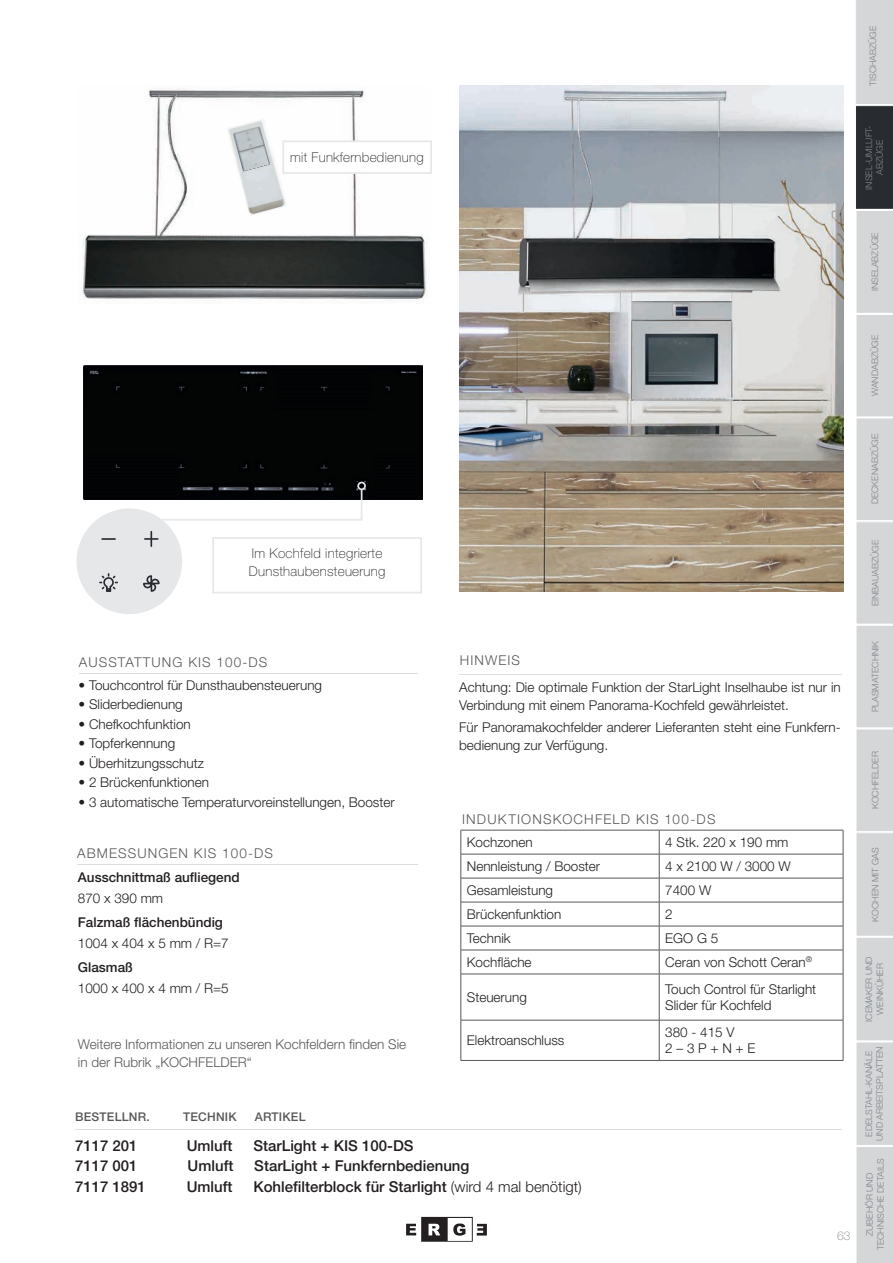
<style>
.page{position:relative;width:893px;height:1263px;background:#fff}
.page>*{position:absolute;margin:0;border:0;box-sizing:border-box;transform-origin:0 0}
.t1{font:500 15px "Helvetica Neue LT Std";color:#231f20}
.t2{font:300 13.5px/18px "Helvetica Neue LT Std";color:#231f20}
.t3{font:300 13.5px/18px "Helvetica Neue LT Std";letter-spacing:.01em;color:#57585a}
.t4{font:100 13.5px/18px "Helvetica Neue LT Std";letter-spacing:.02em;color:#231f20}
.t5{font:500 13.5px "Helvetica Neue LT Std";color:#231f20}
.t6{font:300 13.5px "Helvetica Neue LT Std";letter-spacing:.08em;color:#57585a}
.t7{font:300 13.5px "Helvetica Neue LT Std";letter-spacing:.09em;color:#57585a}
.t8{font:500 12px "Helvetica Neue LT Std";letter-spacing:.02em;color:#57585a}
.t9{font:100 12px "Helvetica Neue LT Std";color:#808285}
.t10{font:300 9px/10.8px "Helvetica Neue LT Std";color:#7e858a;text-align:center}
.t11{font:300 9px "Helvetica Neue LT Std";color:#808285}
.s1{font-weight:300}
</style>
<div class="page">
<svg style="left:406px;top:1217px;width:81px;height:25px"></svg>
<hr style="left:75px;top:1129px;width:767px;height:1px;background:#dcdddf">
<img style="left:82px;top:88px;width:345px;height:212px">
<div style="left:285px;top:141px;width:144px;height:33px;background:#fff"></div>
<img style="left:226px;top:118px;width:50px;height:54px">
<img style="left:238px;top:162px;width:50px;height:54px">
<div style="left:212px;top:537px;width:210px;height:56px;border:2px solid #e6e7e9"></div>
<div style="left:84px;top:366px;width:338px;height:133px;background:#030505"></div>
<svg style="left:154px;top:488px;width:209px;height:33px"></svg>
<div style="left:357px;top:482px;width:9px;height:8px;border:2px solid #e6e7e9;border-radius:50%"></div>
<div style="left:77px;top:508px;width:105px;height:106px;background:#e6e7e9;border-radius:50%"></div>
<svg style="left:102px;top:538px;width:13px;height:2px"></svg>
<svg style="left:145px;top:532px;width:13px;height:14px"></svg>
<svg style="left:100px;top:574px;width:17px;height:18px"></svg>
<svg style="left:143px;top:575px;width:17px;height:17px"></svg>
<hr style="left:459px;top:674px;width:383px;height:1px;background:#dcdddf">
<hr style="left:79px;top:673px;width:338px;height:1px;background:#dcdddf">
<hr style="left:461px;top:830px;width:198px;height:1px;background:#57585a">
<hr style="left:659px;top:830px;width:184px;height:1px;background:#57585a">
<hr style="left:461px;top:854px;width:198px;height:1px;background:#57585a">
<hr style="left:659px;top:854px;width:184px;height:1px;background:#57585a">
<hr style="left:461px;top:878px;width:198px;height:1px;background:#57585a">
<hr style="left:659px;top:878px;width:184px;height:1px;background:#57585a">
<hr style="left:461px;top:902px;width:198px;height:1px;background:#57585a">
<hr style="left:659px;top:902px;width:184px;height:1px;background:#57585a">
<hr style="left:461px;top:926px;width:198px;height:1px;background:#57585a">
<hr style="left:659px;top:926px;width:184px;height:1px;background:#57585a">
<hr style="left:461px;top:950px;width:198px;height:1px;background:#57585a">
<svg style="left:461px;top:830px;width:1px;height:144px"></svg>
<hr style="left:659px;top:950px;width:184px;height:1px;background:#57585a">
<svg style="left:659px;top:830px;width:1px;height:144px"></svg>
<svg style="left:843px;top:830px;width:1px;height:144px"></svg>
<hr style="left:461px;top:974px;width:198px;height:1px;background:#57585a">
<hr style="left:461px;top:974px;width:1px;height:46px;background:#57585a">
<hr style="left:659px;top:974px;width:184px;height:1px;background:#57585a">
<hr style="left:659px;top:974px;width:1px;height:46px;background:#57585a">
<hr style="left:843px;top:974px;width:1px;height:46px;background:#57585a">
<hr style="left:461px;top:1020px;width:198px;height:1px;background:#57585a">
<hr style="left:461px;top:1020px;width:1px;height:40px;background:#57585a">
<hr style="left:659px;top:1020px;width:184px;height:1px;background:#57585a">
<hr style="left:659px;top:1020px;width:1px;height:40px;background:#57585a">
<hr style="left:843px;top:1020px;width:1px;height:40px;background:#57585a">
<hr style="left:461px;top:1060px;width:198px;height:1px;background:#57585a">
<hr style="left:659px;top:1060px;width:184px;height:1px;background:#57585a">
<hr style="left:77px;top:864px;width:340px;height:1px;background:#dcdddf">
<img style="left:460px;top:85px;width:383px;height:507px">
<div style="left:282px;top:140px;width:150px;height:34px;border:2px solid #e6e7e9"></div>
<svg style="left:855px;top:0;width:38px;height:1263px;background:#c9cacc"></svg>
<p class="t4" style="left:290px;top:148px;width:135px">mit Funkfernbedienung</p>
<p class="t11" style="left:867px;top:86px;width:62px;rotate:-90deg">TISCHABZÜGE</p>
<p class="t10" style="left:863px;top:190px;width:66px;rotate:-90deg">INSEL-UMLUFT-<br>ABZÜGE</p>
<p class="t10" style="left:869px;top:291px;width:61px;rotate:-90deg">INSELABZÜGE</p>
<p class="t4" style="left:249px;top:544px;width:138px">Im Kochfeld integrierte<br>Dunsthaubensteuerung</p>
<p class="t10" style="left:869px;top:396px;width:63px;rotate:-90deg">WANDABZÜGE</p>
<p class="t10" style="left:869px;top:504px;width:72px;rotate:-90deg">DECKENABZÜGE</p>
<p class="t10" style="left:870px;top:606px;width:68px;rotate:-90deg">EINBAUABZÜGE</p>
<p class="t6" style="left:79px;top:653px;width:190px">AUSSTATTUNG KIS 100-DS</p>
<p class="t2" style="left:79px;top:676px;width:245px">• Touchcontrol für Dunsthaubensteuerung</p>
<p class="t2" style="left:79px;top:695px;width:106px">• Sliderbedienung</p>
<p class="t2" style="left:79px;top:715px;width:114px">• Chefkochfunktion</p>
<p class="t2" style="left:79px;top:734px;width:98px">• Topferkennung</p>
<p class="t2" style="left:79px;top:754px;width:127px">• Überhitzungsschutz</p>
<p class="t2" style="left:79px;top:773px;width:132px">• 2 Brückenfunktionen</p>
<p class="t2" style="left:79px;top:793px;width:318px">• 3 automatische Temperaturvoreinstellungen, Booster</p>
<p class="t6" style="left:77px;top:845px;width:197px">ABMESSUNGEN KIS 100-DS</p>
<p class="t5" style="left:78px;top:869px;width:163px">Ausschnittmaß aufliegend</p>
<p class="t2" style="left:78px;top:889px;width:87px">870 x 390 mm</p>
<p class="t5" style="left:78px;top:914px;width:147px">Falzmaß flächenbündig</p>
<p class="t2" style="left:78px;top:934px;width:152px">1004 x 404 x 5 mm / R=7</p>
<p class="t5" style="left:78px;top:959px;width:57px">Glasmaß</p>
<p class="t2" style="left:78px;top:979px;width:152px">1000 x 400 x 4 mm / R=5</p>
<p class="t3" style="left:78px;top:1034px;width:330px">Weitere Informationen zu unseren Kochfeldern finden Sie in der Rubrik „KOCHFELDER“</p>
<p class="t8" style="left:75px;top:1110px;width:76px">BESTELLNR.</p>
<p class="t8" style="left:183px;top:1110px;width:55px">TECHNIK</p>
<p class="t8" style="left:255px;top:1110px;width:52px">ARTIKEL</p>
<p class="t6" style="left:460px;top:652px;width:62px">HINWEIS</p>
<p class="t2" style="left:459px;top:678px;width:383px">Achtung: Die optimale Funktion der StarLight Inselhaube ist nur in<br>Verbindung mit einem Panorama-Kochfeld gewährleistet.</p>
<p class="t2" style="left:459px;top:718px;width:383px">Für Panoramakochfelder anderer Lieferanten steht eine Funkfern&shy;bedienung zur Verfügung.</p>
<p class="t7" style="left:462px;top:811px;width:255px">INDUKTIONSKOCHFELD KIS 100-DS</p>
<p class="t2" style="left:467px;top:833px;width:67px">Kochzonen</p>
<p class="t2" style="left:665px;top:833px;width:125px">4 Stk. 220 x 190 mm</p>
<p class="t2" style="left:467px;top:857px;width:135px">Nennleistung / Booster</p>
<p class="t2" style="left:665px;top:857px;width:127px">4 x 2100 W / 3000 W</p>
<p class="t2" style="left:467px;top:881px;width:88px">Gesamleistung</p>
<p class="t2" style="left:665px;top:881px;width:48px">7400 W</p>
<p class="t2" style="left:467px;top:905px;width:96px">Brückenfunktion</p>
<p class="t2" style="left:665px;top:905px;width:9px">2</p>
<p class="t2" style="left:467px;top:929px;width:45px">Technik</p>
<p class="t2" style="left:665px;top:929px;width:55px">EGO G 5</p>
<p class="t2" style="left:467px;top:953px;width:66px">Kochfläche</p>
<p class="t2" style="left:665px;top:953px;width:148px">Ceran von Schott Ceran<sup>®</sup></p>
<p class="t2" style="left:467px;top:988px;width:62px">Steuerung</p>
<p class="t2" style="left:665px;top:980px;width:153px;line-height:16.2px">Touch Control für Starlight<br>Slider für Kochfeld</p>
<p class="t2" style="left:467px;top:1031px;width:99px">Elektroanschluss</p>
<p class="t2" style="left:665px;top:1024px;width:92px;line-height:16.2px">380 - 415 V<br>2 – 3 P + N + E</p>
<p class="t1" style="left:75px;top:1137px;width:64px">7117 201</p>
<p class="t1" style="left:187px;top:1137px;width:47px">Umluft</p>
<p class="t1" style="left:253px;top:1137px;width:162px">StarLight + KIS 100-DS</p>
<p class="t1" style="left:75px;top:1157px;width:64px">7117 001</p>
<p class="t1" style="left:188px;top:1157px;width:47px">Umluft</p>
<p class="t1" style="left:254px;top:1157px;width:217px">StarLight + Funkfernbedienung</p>
<p class="t1" style="left:75px;top:1177px;width:72px">7117 1891</p>
<p class="t1" style="left:187px;top:1177px;width:47px">Umluft</p>
<p class="t1" style="left:253px;top:1177px;width:330px">Kohlefilterblock für Starlight <span class="s1">(wird 4 mal benötigt)</span></p>
<p class="t9" style="left:837px;top:1229px;width:15px">63</p>
<p class="t10" style="left:870px;top:712px;width:73px;rotate:-90deg">PLASMATECHNIK</p>
<p class="t10" style="left:870px;top:809px;width:59px;rotate:-90deg">KOCHFELDER</p>
<p class="t10" style="left:870px;top:922px;width:76px;rotate:-90deg">KOCHEN MIT GAS</p>
<p class="t10" style="left:863px;top:1022px;width:67px;rotate:-90deg">ICEMAKER UND<br>WEINKÜHER</p>
<p class="t10" style="left:863px;top:1141px;width:96px;rotate:-90deg">EDELSTAHL-KANÄLE<br>UND ARBEITSPLATTEN</p>
<p class="t10" style="left:864px;top:1250px;width:93px;rotate:-90deg">ZUBEHÖR UND<br>TECHNISCHE DETAILS</p>
<p class="t10" style="left:862px;top:1250px;width:93px;rotate:-90deg">ZUBEHÖR UND<br>TECHNISCHE DETAILS</p>
</div>
